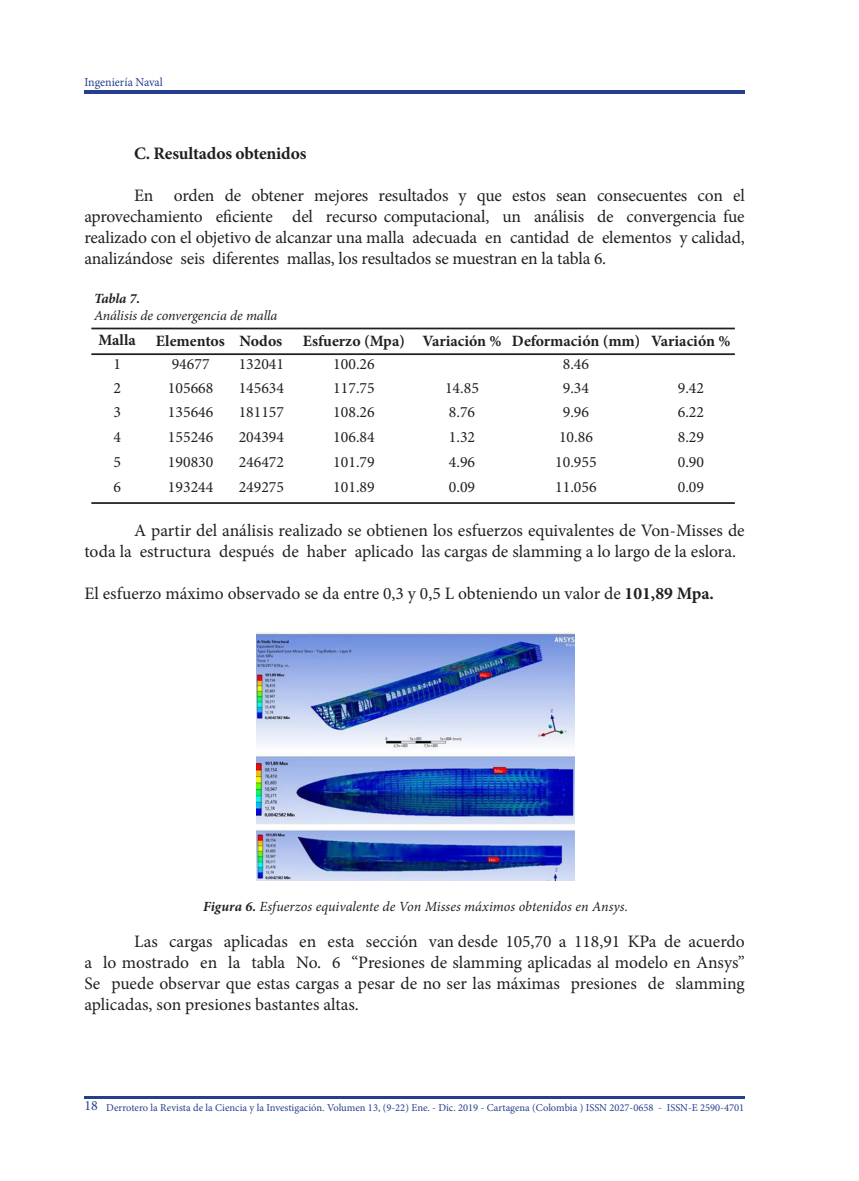
<style>
.page{position:relative;width:859px;height:1181px;background:#fff}
.page>*{position:absolute;margin:0;border:0;box-sizing:border-box;transform-origin:0 0}
.t1{font:17.5px/21px "Minion Pro";color:#231f20;text-align:justify}
.t2{font:700 17.5px "Minion Pro";letter-spacing:-.01em;color:#231f20}
.t3{font:15.75px "Minion Pro";color:#231f20}
.t4{font:700 15.75px "Minion Pro";color:#231f20}
.t5{font:italic 14px "Minion Pro";color:#231f20}
.t6{font:italic 700 14px "Minion Pro";letter-spacing:-.01em;color:#231f20}
.t7{font:12.25px "Minion Pro";color:#253f8e}
.t8{font:10.5px "Minion Pro";color:#253f8e}
.s1{font-weight:700}
.s2{font-size:14px}
</style>
<div class="page">
<hr style="left:84px;top:90px;width:660px;height:4px;background:#253f8e">
<hr style="left:84px;top:1096px;width:660px;height:2px;background:#253f8e">
<img style="left:256px;top:632px;width:318px;height:248px">
<hr style="left:91px;top:328px;width:643px;height:1px;background:#231f20">
<hr style="left:91px;top:353px;width:643px;height:2px;background:#231f20">
<hr style="left:91px;top:502px;width:643px;height:2px;background:#231f20">
<p class="t7" style="left:84px;top:74px;width:80px">Ingeniería Naval</p>
<p class="t2" style="left:134px;top:141px;width:174px">C. Resultados obtenidos</p>
<p class="t1" style="left:84px;top:185px;width:661px;text-indent:50px">En orden de obtener mejores resultados y que estos sean consecuentes con el aprovechamiento eficiente del recurso computacional, un análisis de convergencia fue realizado con el objetivo de alcanzar una malla adecuada en cantidad de elementos y calidad, analizándose seis diferentes mallas, los resultados se muestran en la tabla 6.</p>
<p class="t6" style="left:94px;top:288px;width:48px">Tabla 7.</p>
<p class="t5" style="left:94px;top:306px;width:185px">Análisis de convergencia de malla</p>
<p class="t4" style="left:98px;top:329px;width:39px">Malla</p>
<p class="t4" style="left:156px;top:330px;width:70px">Elementos</p>
<p class="t4" style="left:239px;top:330px;width:44px">Nodos</p>
<p class="t4" style="left:303px;top:330px;width:104px">Esfuerzo (Mpa)</p>
<p class="t4" style="left:422px;top:330px;width:81px">Variación %</p>
<p class="t4" style="left:511px;top:330px;width:130px">Deformación (mm)</p>
<p class="t4" style="left:651px;top:330px;width:81px">Variación %</p>
<p class="t3" style="left:113px;top:354px;width:9px">1</p>
<p class="t3" style="left:172px;top:354px;width:39px">94677</p>
<p class="t3" style="left:238px;top:354px;width:47px">132041</p>
<p class="t3" style="left:333px;top:354px;width:43px">100.26</p>
<p class="t3" style="left:562px;top:354px;width:28px">8.46</p>
<p class="t3" style="left:113px;top:377px;width:9px">2</p>
<p class="t3" style="left:168px;top:377px;width:47px">105668</p>
<p class="t3" style="left:238px;top:377px;width:47px">145634</p>
<p class="t3" style="left:333px;top:377px;width:43px">117.75</p>
<p class="t3" style="left:445px;top:377px;width:35px">14.85</p>
<p class="t3" style="left:562px;top:377px;width:28px">9.34</p>
<p class="t3" style="left:677px;top:377px;width:28px">9.42</p>
<p class="t3" style="left:113px;top:402px;width:9px">3</p>
<p class="t3" style="left:168px;top:402px;width:47px">135646</p>
<p class="t3" style="left:238px;top:402px;width:47px">181157</p>
<p class="t3" style="left:333px;top:402px;width:43px">108.26</p>
<p class="t3" style="left:448px;top:402px;width:28px">8.76</p>
<p class="t3" style="left:562px;top:402px;width:28px">9.96</p>
<p class="t3" style="left:677px;top:402px;width:28px">6.22</p>
<p class="t3" style="left:113px;top:426px;width:9px">4</p>
<p class="t3" style="left:168px;top:426px;width:47px">155246</p>
<p class="t3" style="left:238px;top:426px;width:47px">204394</p>
<p class="t3" style="left:333px;top:426px;width:43px">106.84</p>
<p class="t3" style="left:448px;top:426px;width:28px">1.32</p>
<p class="t3" style="left:559px;top:426px;width:35px">10.86</p>
<p class="t3" style="left:677px;top:426px;width:28px">8.29</p>
<p class="t3" style="left:113px;top:451px;width:9px">5</p>
<p class="t3" style="left:168px;top:451px;width:47px">190830</p>
<p class="t3" style="left:238px;top:451px;width:47px">246472</p>
<p class="t3" style="left:333px;top:451px;width:43px">101.79</p>
<p class="t3" style="left:448px;top:451px;width:28px">4.96</p>
<p class="t3" style="left:555px;top:451px;width:43px">10.955</p>
<p class="t3" style="left:677px;top:451px;width:28px">0.90</p>
<p class="t3" style="left:113px;top:477px;width:9px">6</p>
<p class="t3" style="left:168px;top:477px;width:47px">193244</p>
<p class="t3" style="left:238px;top:477px;width:47px">249275</p>
<p class="t3" style="left:333px;top:477px;width:43px">101.89</p>
<p class="t3" style="left:448px;top:477px;width:28px">0.09</p>
<p class="t3" style="left:555px;top:477px;width:43px">11.056</p>
<p class="t3" style="left:677px;top:477px;width:28px">0.09</p>
<p class="t1" style="left:84px;top:520px;width:661px;text-indent:50px">A partir del análisis realizado se obtienen los esfuerzos equivalentes de Von-Misses de toda la estructura después de haber aplicado las cargas de slamming a lo largo de la eslora.</p>
<p class="t1" style="left:84px;top:583px;width:631px">El esfuerzo máximo observado se da entre 0,3 y 0,5 L obteniendo un valor de <span class="s1">101,89 Mpa.</span></p>
<p class="t5" style="left:203px;top:897px;width:426px"><span class="s1">Figura 6.</span> Esfuerzos equivalente de Von Misses máximos obtenidos en Ansys.</p>
<p class="t1" style="left:84px;top:930px;width:661px;text-indent:50px">Las cargas aplicadas en esta sección van desde 105,70 a 118,91 KPa de acuerdo a lo mostrado en la tabla No. 6 “Presiones de slamming aplicadas al modelo en Ansys” Se puede observar que estas cargas a pesar de no ser las máximas presiones de slamming aplicadas, son presiones bastantes altas.</p>
<p class="t8" style="left:84px;top:1100px;width:661px"><span class="s2">18</span> Derrotero la Revista de la Ciencia y la Investigación. Volumen 13, (9-22) Ene. - Dic. 2019 - Cartagena (Colombia ) ISSN 2027-0658 - ISSN-E 2590-4701</p>
</div>
